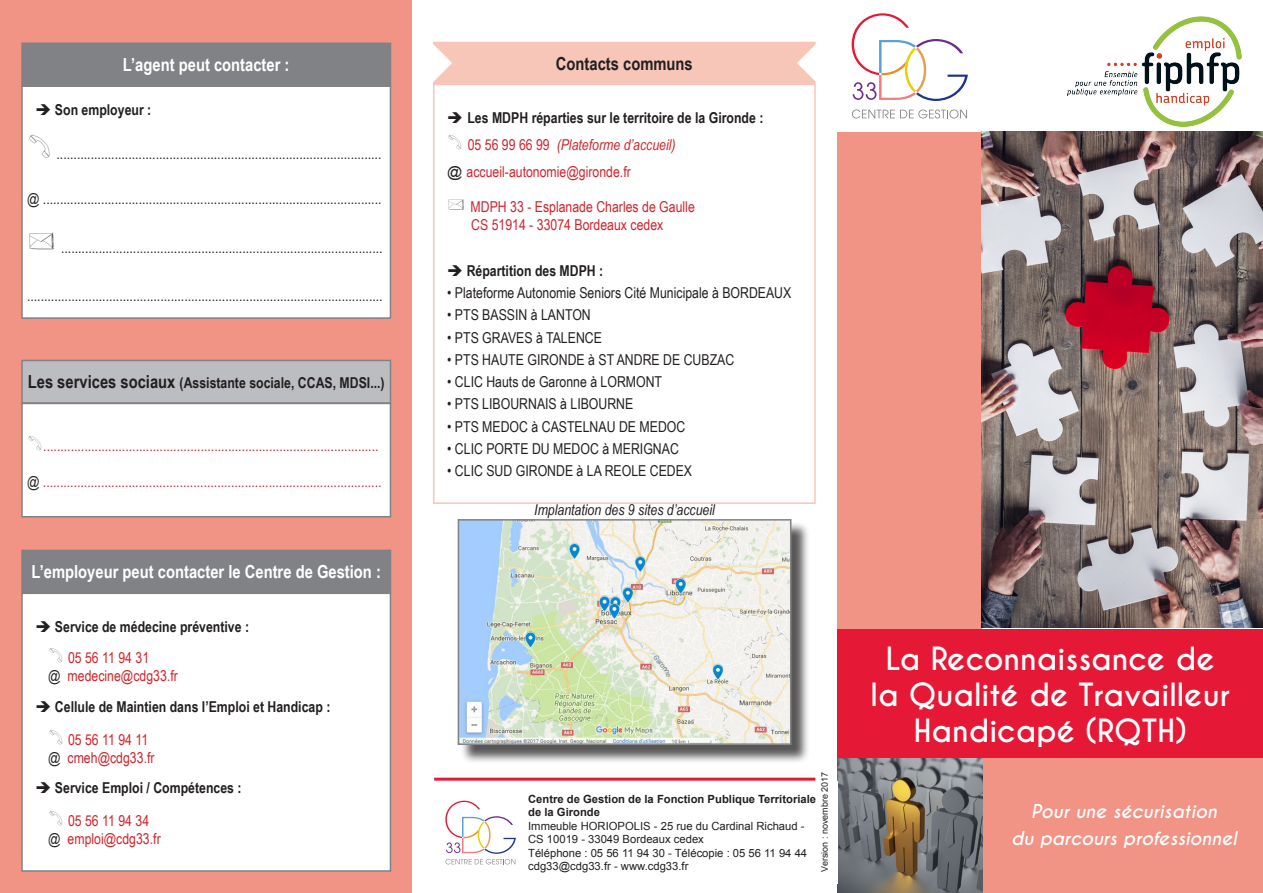
<style>
.page{position:relative;width:1263px;height:893px;background:#fff}
.page>*{position:absolute;margin:0;border:0;box-sizing:border-box;transform-origin:0 0}
.Sous-titre_rose{font:700 30px/36px "Caviar Dreams";color:#fff;text-align:center}
.Paragraphe{font:700 18px "Arial Narrow";color:#fff}
.Paragraphe-2{font:italic 700 18px "Caviar Dreams";color:#fff}
.Paragraphe-3{font:700 18px "Arial Narrow";color:#231f20}
.Paragraphe-4{font:15px "Arial Narrow";color:#231f20}
.Paragraphe-5{font:15px "Arial Narrow";color:#d1232a}
.Paragraphe-6{font:700 15px "Arial Narrow";color:#231f20}
.Paragraphe-7{font:italic 15px "Arial Narrow";color:#d1232a}
.Liste_à_puces_rondes{font:italic 15px "Arial Narrow";color:#231f20}
.t1{font:11.25px "Arial";color:#231f20}
.t2{font:700 11.25px "Arial";color:#231f20}
.t3{font:9px "Arial";color:#231f20}
.s1{font-size:18px}
.s2{color:#231f20}
.s3{font-style:normal}
.s4{font-family:"Arial";color:#231f20}
</style>
<div class="page">
<div style="left:0;top:0;width:412px;height:893px;background:#f19385"></div>
<img style="left:838px;top:758px;width:145px;height:135px">
<svg style="left:852px;top:110px;width:115px;height:9px"></svg>
<svg style="left:852px;top:13px;width:116px;height:88px"></svg>
<svg style="left:445px;top:801px;width:71px;height:63px"></svg>
<hr style="left:434px;top:778px;width:381px;height:3px;background:#e51836">
<div style="left:983px;top:755px;width:280px;height:138px;background:#f19385"></div>
<div style="left:838px;top:629px;width:425px;height:128px;background:#e51836"></div>
<div style="left:838px;top:132px;width:144px;height:497px;background:#f19385"></div>
<div style="left:22px;top:360px;width:368px;height:43px;background:#bcbdc0"></div>
<div style="left:21px;top:360px;width:370px;height:44px;border:2px solid #808285"></div>
<div style="left:22px;top:403px;width:368px;height:114px;background:#fff"></div>
<div style="left:21px;top:403px;width:370px;height:114px;border:2px solid #808285"></div>
<div style="left:22px;top:43px;width:368px;height:43px;background:#808285"></div>
<div style="left:22px;top:86px;width:368px;height:232px;background:#fff"></div>
<div style="left:21px;top:85px;width:370px;height:234px;border:2px solid #808285"></div>
<img style="left:982px;top:132px;width:281px;height:496px">
<img style="left:1068px;top:16px;width:173px;height:110px">
<div style="left:22px;top:550px;width:368px;height:43px;background:#808285"></div>
<div style="left:22px;top:593px;width:368px;height:278px;background:#fff"></div>
<div style="left:21px;top:593px;width:370px;height:279px;border:2px solid #808285"></div>
<div style="left:434px;top:43px;width:381px;height:41px;background:#f8c6b9"></div>
<div style="left:433px;top:42px;width:383px;height:42px;border:2px solid #f8c6b9"></div>
<div style="left:433px;top:84px;width:383px;height:420px;border:2px solid #f8c6b9"></div>
<svg style="left:433px;top:41px;width:19px;height:51px"></svg>
<svg style="left:797px;top:41px;width:19px;height:51px"></svg>
<div style="left:460px;top:521px;width:350px;height:243px;background:#231f20;opacity:.75"></div>
<img style="left:461px;top:522px;width:327px;height:220px">
<div style="left:458px;top:519px;width:333px;height:226px;border:2px solid #808285"></div>
<p class="Paragraphe" style="left:123px;top:51px;width:168px">L’agent peut contacter :</p>
<p class="Paragraphe-6" style="left:36px;top:99px;width:117px">➔ Son employeur :</p>
<p class="Paragraphe-4" style="left:57px;top:142px;width:326px">...............................................................................................</p>
<p class="Paragraphe-4" style="left:27px;top:187px;width:356px">@ ...................................................................................................</p>
<p class="Paragraphe-4" style="left:61px;top:236px;width:323px">..............................................................................................</p>
<p class="Paragraphe-4" style="left:27px;top:284px;width:357px">........................................................................................................</p>
<p class="Paragraphe-6" style="left:28px;top:372px;width:358px"><span class="s1">Les services sociaux</span> (Assistante sociale, CCAS, MDSI...)</p>
<p class="Paragraphe-5" style="left:43px;top:435px;width:337px">..................................................................................................</p>
<p class="Paragraphe-5" style="left:27px;top:471px;width:356px"><span class="s2">@</span> ...................................................................................................</p>
<p class="Paragraphe" style="left:32px;top:558px;width:351px">L’employeur peut contacter le Centre de Gestion :</p>
<p class="Paragraphe-6" style="left:36px;top:615px;width:215px">➔ Service de médecine préventive :</p>
<p class="Paragraphe-5" style="left:68px;top:647px;width:83px">05 56 11 94 31</p>
<p class="Paragraphe-5" style="left:48px;top:665px;width:131px"><span class="s2">@</span> medecine@cdg33.fr</p>
<p class="Paragraphe-6" style="left:36px;top:695px;width:296px">➔ Cellule de Maintien dans l’Emploi et Handicap :</p>
<p class="Paragraphe-5" style="left:68px;top:728px;width:82px">05 56 11 94 11</p>
<p class="Paragraphe-5" style="left:48px;top:746px;width:108px"><span class="s2">@</span> cmeh@cdg33.fr</p>
<p class="Paragraphe-6" style="left:36px;top:777px;width:208px">➔ Service Emploi / Compétences :</p>
<p class="Paragraphe-5" style="left:68px;top:810px;width:83px">05 56 11 94 34</p>
<p class="Paragraphe-5" style="left:48px;top:828px;width:114px"><span class="s2">@</span> emploi@cdg33.fr</p>
<p class="Paragraphe-3" style="left:556px;top:50px;width:138px">Contacts communs</p>
<p class="Paragraphe-6" style="left:447px;top:106px;width:318px">➔ Les MDPH réparties sur le territoire de la Gironde :</p>
<p class="Paragraphe-7" style="left:468px;top:134px;width:209px"><span class="s3">05 56 99 66 99</span> (Plateforme d’accueil)</p>
<p class="Paragraphe-5" style="left:447px;top:160px;width:185px"><span class="s4">@</span> accueil-autonomie@gironde.fr</p>
<p class="Paragraphe-5" style="left:471px;top:196px;width:226px">MDPH 33 - Esplanade Charles de Gaulle</p>
<p class="Paragraphe-5" style="left:471px;top:214px;width:194px">CS 51914 - 33074 Bordeaux cedex</p>
<p class="Paragraphe-6" style="left:447px;top:259px;width:158px">➔ Répartition des MDPH :</p>
<p class="Paragraphe-4" style="left:447px;top:282px;width:346px">• Plateforme Autonomie Seniors Cité Municipale à BORDEAUX</p>
<p class="Paragraphe-4" style="left:447px;top:304px;width:145px">• PTS BASSIN à LANTON</p>
<p class="Paragraphe-4" style="left:447px;top:326px;width:156px">• PTS GRAVES à TALENCE</p>
<p class="Paragraphe-4" style="left:447px;top:349px;width:289px">• PTS HAUTE GIRONDE à ST ANDRE DE CUBZAC</p>
<p class="Paragraphe-4" style="left:447px;top:371px;width:216px">• CLIC Hauts de Garonne à LORMONT</p>
<p class="Paragraphe-4" style="left:447px;top:393px;width:188px">• PTS LIBOURNAIS à LIBOURNE</p>
<p class="Paragraphe-4" style="left:447px;top:415px;width:240px">• PTS MEDOC à CASTELNAU DE MEDOC</p>
<p class="Paragraphe-4" style="left:447px;top:438px;width:233px">• CLIC PORTE DU MEDOC à MERIGNAC</p>
<p class="Paragraphe-4" style="left:447px;top:460px;width:246px">• CLIC SUD GIRONDE à LA REOLE CEDEX</p>
<p class="Liste_à_puces_rondes" style="left:534px;top:499px;width:182px">Implantation des 9 sites d’accueil</p>
<p class="t3" style="left:819px;top:872px;width:102px;rotate:-90deg">Version : novembre 2017</p>
<p class="t2" style="left:528px;top:791px;width:289px">Centre de Gestion de la Fonction Publique Territoriale</p>
<p class="t2" style="left:528px;top:805px;width:73px">de la Gironde</p>
<p class="t1" style="left:528px;top:819px;width:278px">Immeuble HORIOPOLIS - 25 rue du Cardinal Richaud -</p>
<p class="t1" style="left:528px;top:832px;width:177px">CS 10019 - 33049 Bordeaux cedex</p>
<p class="t1" style="left:528px;top:846px;width:280px">Téléphone : 05 56 11 94 30 - Télécopie : 05 56 11 94 44</p>
<p class="t1" style="left:528px;top:859px;width:162px">cdg33@cdg33.fr - www.cdg33.fr</p>
<p class="Sous-titre_rose" style="left:871px;top:642px;width:361px">La Reconnaissance de la Qualité de Travailleur<br>Handicapé (RQTH)</p>
<p class="Paragraphe-2" style="left:1031px;top:800px;width:187px">Pour une sécurisation</p>
<p class="Paragraphe-2" style="left:1011px;top:827px;width:227px">du parcours professionnel</p>
</div>
